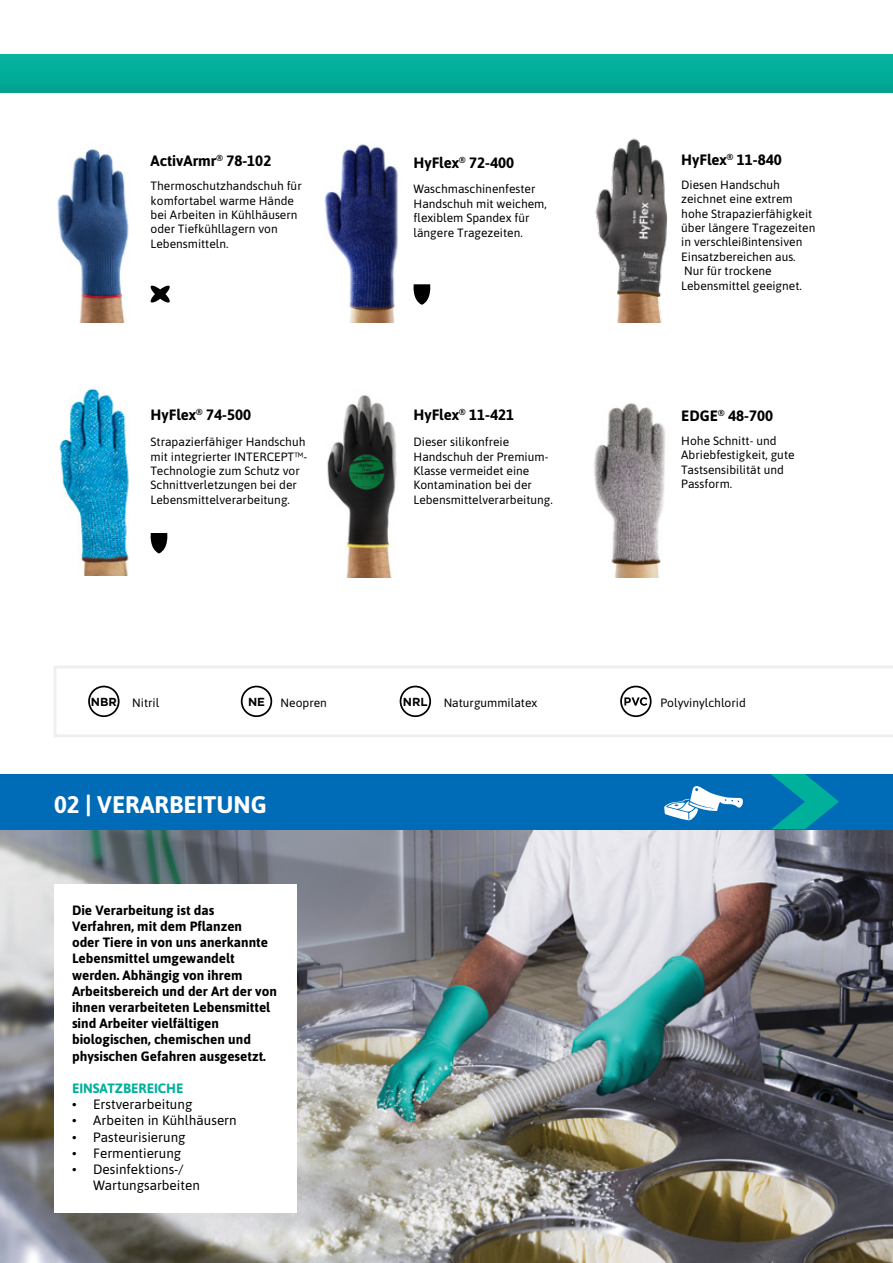
<style>
.page{position:relative;width:893px;height:1263px;background:#fff}
.page>*{position:absolute;margin:0;border:0;box-sizing:border-box;transform-origin:0 0}
.t1{font:700 24px "Asap";color:#fff}
.t2{font:700 15px "Asap";color:#000}
.t3{font:700 13.5px/16.2px "Asap";color:#000}
.t4{font:13.5px/16.2px "Asap";color:#000}
.t5{font:700 13.5px "Asap";color:#00b09b}
.t6{font:12px/14.4px "Asap";color:#000}
.t7{font:700 11.7px "Gotham";color:#000}
</style>
<div class="page">
<img style="left:327px;top:395px;width:70px;height:182px">
<img style="left:595px;top:138px;width:73px;height:184px">
<img style="left:324px;top:144px;width:74px;height:178px">
<img style="left:59px;top:387px;width:71px;height:188px">
<img style="left:57px;top:148px;width:72px;height:174px">
<svg style="left:150px;top:285px;width:20px;height:18px"></svg>
<svg style="left:413px;top:284px;width:18px;height:21px"></svg>
<svg style="left:150px;top:533px;width:18px;height:20px"></svg>
<svg style="left:54px;top:666px;width:839px;height:71px"></svg>
<div style="left:0;top:52px;width:893px;height:41px;background:#000;opacity:.17"></div>
<img style="left:0;top:829px;width:893px;height:434px">
<div style="left:54px;top:884px;width:242px;height:328px;background:#fff"></div>
<div style="left:0;top:774px;width:893px;height:55px;background:#006bb6"></div>
<svg style="left:771px;top:774px;width:68px;height:55px"></svg>
<svg style="left:664px;top:786px;width:79px;height:34px"></svg>
<img style="left:594px;top:403px;width:72px;height:174px">
<svg style="left:620px;top:686px;width:32px;height:31px"></svg>
<svg style="left:88px;top:686px;width:32px;height:31px"></svg>
<svg style="left:241px;top:686px;width:31px;height:31px"></svg>
<svg style="left:400px;top:686px;width:31px;height:31px"></svg>
<p class="t2" style="left:151px;top:151px;width:122px">ActivArmr<sup>®</sup> 78-102</p>
<p class="t6" style="left:151px;top:178px;width:153px">Thermoschutzhandschuh für komfortabel warme Hände bei Arbeiten in Kühlhäusern oder Tiefkühllagern von<br>Lebensmitteln.</p>
<p class="t2" style="left:151px;top:404px;width:102px">HyFlex<sup>®</sup> 74-500</p>
<p class="t6" style="left:151px;top:434px;width:158px">Strapazierfähiger Handschuh mit integrierter INTERCEPT™-<br>Technologie zum Schutz vor<br>Schnittverletzungen bei der<br>Lebensmittelverarbeitung.</p>
<p class="t2" style="left:413px;top:152px;width:102px">HyFlex<sup>®</sup> 72-400</p>
<p class="t6" style="left:413px;top:181px;width:135px">Waschmaschinenfester<br>Handschuh mit weichem, flexiblem Spandex für längere Tragezeiten.</p>
<p class="t2" style="left:413px;top:404px;width:102px">HyFlex<sup>®</sup> 11-421</p>
<p class="t6" style="left:413px;top:434px;width:141px">Dieser silikonfreie<br>Handschuh der Premium-<br>Klasse vermeidet eine<br>Kontamination bei der<br>Lebensmittelverarbeitung.</p>
<p class="t2" style="left:681px;top:149px;width:102px">HyFlex<sup>®</sup> 11-840</p>
<p class="t6" style="left:681px;top:177px;width:136px">Diesen Handschuh zeichnet eine extrem hohe Strapazierfähigkeit über längere Tragezeiten in verschleißintensiven<br>Einsatzbereichen aus.<br>Nur für trockene<br>Lebensmittel geeignet.</p>
<p class="t2" style="left:681px;top:405px;width:93px">EDGE<sup>®</sup> 48-700</p>
<p class="t6" style="left:681px;top:433px;width:115px">Hohe Schnitt- und<br>Abriebfestigkeit, gute<br>Tastsensibilität und<br>Passform.</p>
<p class="t7" style="left:91px;top:694px;width:28px">NBR</p>
<p class="t6" style="left:132px;top:695px;width:29px">Nitril</p>
<p class="t7" style="left:248px;top:694px;width:18px">NE</p>
<p class="t6" style="left:281px;top:695px;width:48px">Neopren</p>
<p class="t7" style="left:403px;top:694px;width:26px">NRL</p>
<p class="t6" style="left:444px;top:695px;width:95px">Naturgummilatex</p>
<p class="t6" style="left:660px;top:695px;width:87px">Polyvinylchlorid</p>
<h1 class="t1" style="left:54px;top:787px;width:214px">02 | VERARBEITUNG</h1>
<p class="t3" style="left:72px;top:901px;width:207px">Die Verarbeitung ist das<br>Verfahren, mit dem Pflanzen<br>oder Tiere in von uns anerkannte<br>Lebensmittel umgewandelt werden. Abhängig von ihrem<br>Arbeitsbereich und der Art der von ihnen verarbeiteten Lebensmittel sind Arbeiter vielfältigen biologischen, chemischen und physischen Gefahren ausgesetzt.</p>
<p class="t5" style="left:72px;top:1078px;width:113px">EINSATZBEREICHE</p>
<p class="t4" style="left:72px;top:1095px;width:122px">• Erstverarbeitung</p>
<p class="t4" style="left:72px;top:1112px;width:166px">• Arbeiten in Kühlhäusern</p>
<p class="t4" style="left:72px;top:1128px;width:115px">• Pasteurisierung</p>
<p class="t4" style="left:72px;top:1144px;width:111px">• Fermentierung</p>
<p class="t4" style="left:93px;top:1160px;width:108px;text-indent:-21px">• Desinfektions-/<br>Wartungsarbeiten</p>
</div>
